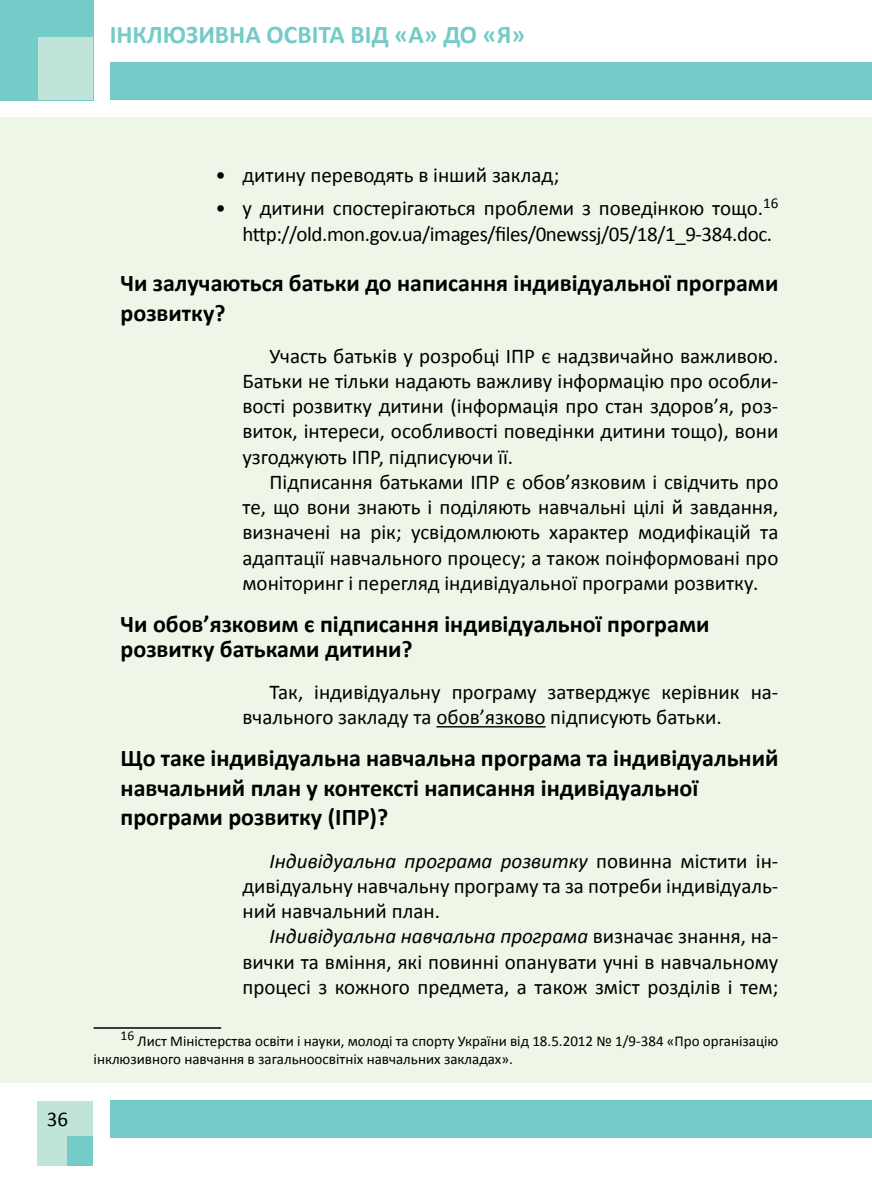
<style>
.page{position:relative;width:872px;height:1191px;background:#fff}
.page>*{position:absolute;margin:0;border:0;box-sizing:border-box;transform-origin:0 0}
.t1{font:700 25.5px "Calibri";color:#74cbc8}
.t2{font:700 24px/29.5px "Calibri";color:#000}
.t3{font:21px/25.2px "Calibri";color:#000;text-align:justify}
.t4{font:15px/18px "Calibri";color:#000}
.s1{font-style:italic}
</style>
<div class="page">
<div style="left:1px;top:117px;width:871px;height:966px;background:#eef6e8"></div>
<div style="left:110px;top:63px;width:762px;height:37px;background:#74cbc8"></div>
<div style="left:110px;top:1100px;width:762px;height:37px;background:#74cbc8"></div>
<div style="left:0;top:0;width:93px;height:100px;background:#74cbc8"></div>
<div style="left:39px;top:38px;width:54px;height:62px;background:#c1e4da"></div>
<div style="left:37px;top:1101px;width:56px;height:64px;background:#c1e4da"></div>
<div style="left:68px;top:1136px;width:25px;height:29px;background:#74cbc8"></div>
<hr style="left:436px;top:726px;width:109px;height:1px;background:#000">
<hr style="left:94px;top:1027px;width:127px;height:1px;background:#000">
<p class="t1" style="left:110px;top:18px;width:417px">ІНКЛЮЗИВНА ОСВІТА ВІД «А» ДО «Я»</p>
<p class="t3" style="left:47px;top:1106px;width:23px">36</p>
<p class="t3" style="left:215px;top:162px;width:345px">• дитину переводять в інший заклад;</p>
<p class="t3" style="left:215px;top:196px;width:564px;text-align:right">• у дитини спостерігаються проблеми з поведінкою тощо.<sup>16 </sup>http://old.mon.gov.ua/images/files/0newssj/05/18/1_9-384.doc.</p>
<p class="t2" style="left:121px;top:268px;width:659px">Чи залучаються батьки до написання індивідуальної програми розвитку?</p>
<p class="t3" style="left:242px;top:343px;width:537px;text-indent:27px">Участь батьків у розробці ІПР є надзвичайно важливою.<br>Батьки не тільки надають важливу інформацію про особли&shy;вості розвитку дитини (інформація про стан здоров’я, роз&shy;виток, інтереси, особливості поведінки дитини тощо), вони узгоджують ІПР, підписуючи її.</p>
<p class="t3" style="left:242px;top:469px;width:537px;text-indent:27px">Підписання батьками ІПР є обов’язковим і свідчить про те, що вони знають і поділяють навчальні цілі й завдання, визначені на рік; усвідомлюють характер модифікацій та адаптації навчального процесу; а також поінформовані про моніторинг і перегляд індивідуальної програми розвитку.</p>
<p class="t2" style="left:121px;top:611px;width:590px;line-height:25.2px">Чи обов’язковим є підписання індивідуальної програми розвитку батьками дитини?</p>
<p class="t3" style="left:242px;top:679px;width:537px;text-indent:27px">Так, індивідуальну програму затверджує керівник на&shy;вчального закладу та обов’язково підписують батьки.</p>
<p class="t2" style="left:121px;top:743px;width:659px">Що таке індивідуальна навчальна програма та індивідуальний навчальний план у контексті написання індивідуальної програми розвитку (ІПР)?</p>
<p class="t3" style="left:242px;top:848px;width:537px;text-indent:27px"><span class="s1">Індивідуальна програма розвитку</span> повинна містити ін&shy;дивідуальну навчальну програму та за потреби індивідуаль&shy;ний навчальний план.</p>
<p class="t3" style="left:242px;top:923px;width:537px;text-indent:27px"><span class="s1">Індивідуальна навчальна програма</span> визначає знання, на&shy;вички та вміння, які повинні опанувати учні в навчальному процесі з кожного предмета, а також зміст розділів і тем;</p>
<p class="t4" style="left:94px;top:1032px;width:686px;text-indent:27px"><sup>16</sup> Лист Міністерства освіти і науки, молоді та спорту України від 18.5.2012 № 1/9-384 «Про організацію інклюзивного навчання в загальноосвітніх навчальних закладах».</p>
</div>
